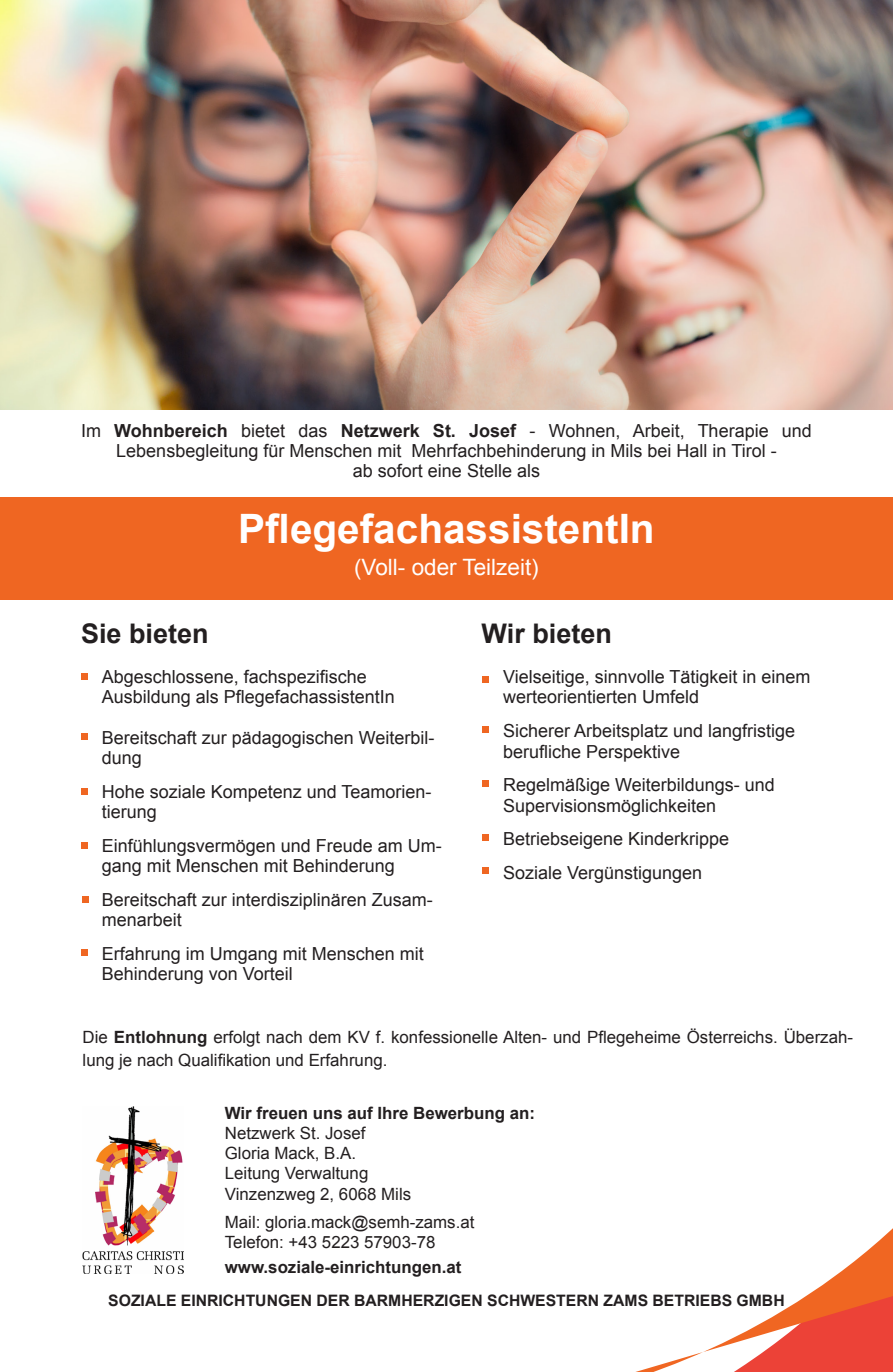
<style>
.page{position:relative;width:893px;height:1372px;background:#fff}
.page>*{position:absolute;margin:0;border:0;box-sizing:border-box;transform-origin:0 0}
.t1{font:700 40.5px "Arial";color:#fff}
.t2{font:700 27px "Arial";color:#231f20}
.t3{font:22.5px "Arial";color:#fff}
.t4{font:18px/20.2px "Arial";color:#231f20}
.t5{font:16.88px/22.5px "Arial";color:#231f20}
.t6{font:700 16.88px "Arial";color:#231f20}
.t7{font:700 15.75px "Arial";color:#231f20}
.s1{font-weight:700}
</style>
<div class="page">
<div style="left:0;top:497px;width:893px;height:102px;background:#ef6622"></div>
<img style="left:83px;top:1106px;width:101px;height:167px">
<svg style="left:523px;top:409px;width:370px;height:962px"></svg>
<svg style="left:81px;top:673px;width:6px;height:6px"></svg>
<div style="left:483px;top:676px;width:6px;height:7px;background:#ef6622"></div>
<div style="left:81px;top:733px;width:6px;height:7px;background:#ef6622"></div>
<svg style="left:81px;top:788px;width:6px;height:6px"></svg>
<svg style="left:483px;top:726px;width:6px;height:6px"></svg>
<svg style="left:81px;top:842px;width:6px;height:6px"></svg>
<svg style="left:483px;top:780px;width:6px;height:6px"></svg>
<svg style="left:483px;top:867px;width:6px;height:6px"></svg>
<svg style="left:483px;top:834px;width:6px;height:6px"></svg>
<img style="left:0;top:0;width:893px;height:409px">
<div style="left:82px;top:895px;width:6px;height:7px;background:#ef6622"></div>
<svg style="left:81px;top:949px;width:6px;height:6px"></svg>
<p class="t4" style="left:81px;top:420px;width:732px;text-align:center">Im <span class="s1">Wohnbereich</span> bietet das <span class="s1">Netzwerk St. Josef</span> - Wohnen, Arbeit, Therapie und<br>Lebensbegleitung für Menschen mit Mehrfachbehinderung in Mils bei Hall in Tirol -</p>
<p class="t4" style="left:353px;top:461px;width:189px">ab sofort eine Stelle als</p>
<p class="t1" style="left:238px;top:500px;width:418px">PflegefachassistentIn</p>
<p class="t3" style="left:354px;top:551px;width:186px">(Voll- oder Teilzeit)</p>
<p class="t2" style="left:81px;top:615px;width:129px">Sie bieten</p>
<p class="t2" style="left:482px;top:615px;width:132px">Wir bieten</p>
<p class="t4" style="left:102px;top:666px;width:295px">Abgeschlossene, fachspezifische<br>Ausbildung als PflegefachassistentIn</p>
<p class="t4" style="left:102px;top:727px;width:334px">Bereitschaft zur pädagogischen Weiterbil&shy;dung</p>
<p class="t4" style="left:102px;top:781px;width:331px">Hohe soziale Kompetenz und Teamorien&shy;tierung</p>
<p class="t4" style="left:102px;top:835px;width:342px">Einfühlungsvermögen und Freude am Um&shy;gang mit Menschen mit Behinderung</p>
<p class="t4" style="left:102px;top:889px;width:333px">Bereitschaft zur interdisziplinären Zusam&shy;menarbeit</p>
<p class="t4" style="left:102px;top:943px;width:324px">Erfahrung im Umgang mit Menschen mit<br>Behinderung von Vorteil</p>
<p class="t4" style="left:503px;top:666px;width:309px">Vielseitige, sinnvolle Tätigkeit in einem werteorientierten Umfeld</p>
<p class="t4" style="left:503px;top:720px;width:294px">Sicherer Arbeitsplatz und langfristige berufliche Perspektive</p>
<p class="t4" style="left:503px;top:774px;width:273px">Regelmäßige Weiterbildungs- und<br>Supervisionsmöglichkeiten</p>
<p class="t4" style="left:503px;top:828px;width:228px">Betriebseigene Kinderkrippe</p>
<p class="t4" style="left:503px;top:862px;width:201px">Soziale Vergünstigungen</p>
<p class="t5" style="left:83px;top:1026px;width:772px">Die <span class="s1">Entlohnung</span> erfolgt nach dem KV f. konfessionelle Alten- und Pflegeheime Österreichs. Überzah&shy;lung je nach Qualifikation und Erfahrung.</p>
<p class="t6" style="left:225px;top:1100px;width:312px">Wir freuen uns auf Ihre Bewerbung an:</p>
<p class="t5" style="left:225px;top:1121px;width:142px">Netzwerk St. Josef</p>
<p class="t5" style="left:225px;top:1141px;width:133px">Gloria Mack, B.A.</p>
<p class="t5" style="left:225px;top:1161px;width:145px">Leitung Verwaltung</p>
<p class="t5" style="left:225px;top:1182px;width:188px">Vinzenzweg 2, 6068 Mils</p>
<p class="t5" style="left:225px;top:1210px;width:251px">Mail: gloria.mack@semh-zams.at</p>
<p class="t5" style="left:225px;top:1230px;width:212px">Telefon: +43 5223 57903-78</p>
<p class="t6" style="left:225px;top:1254px;width:238px">www.soziale-einrichtungen.at</p>
<p class="t7" style="left:108px;top:1288px;width:678px">SOZIALE EINRICHTUNGEN DER BARMHERZIGEN SCHWESTERN ZAMS BETRIEBS GMBH</p>
</div>
